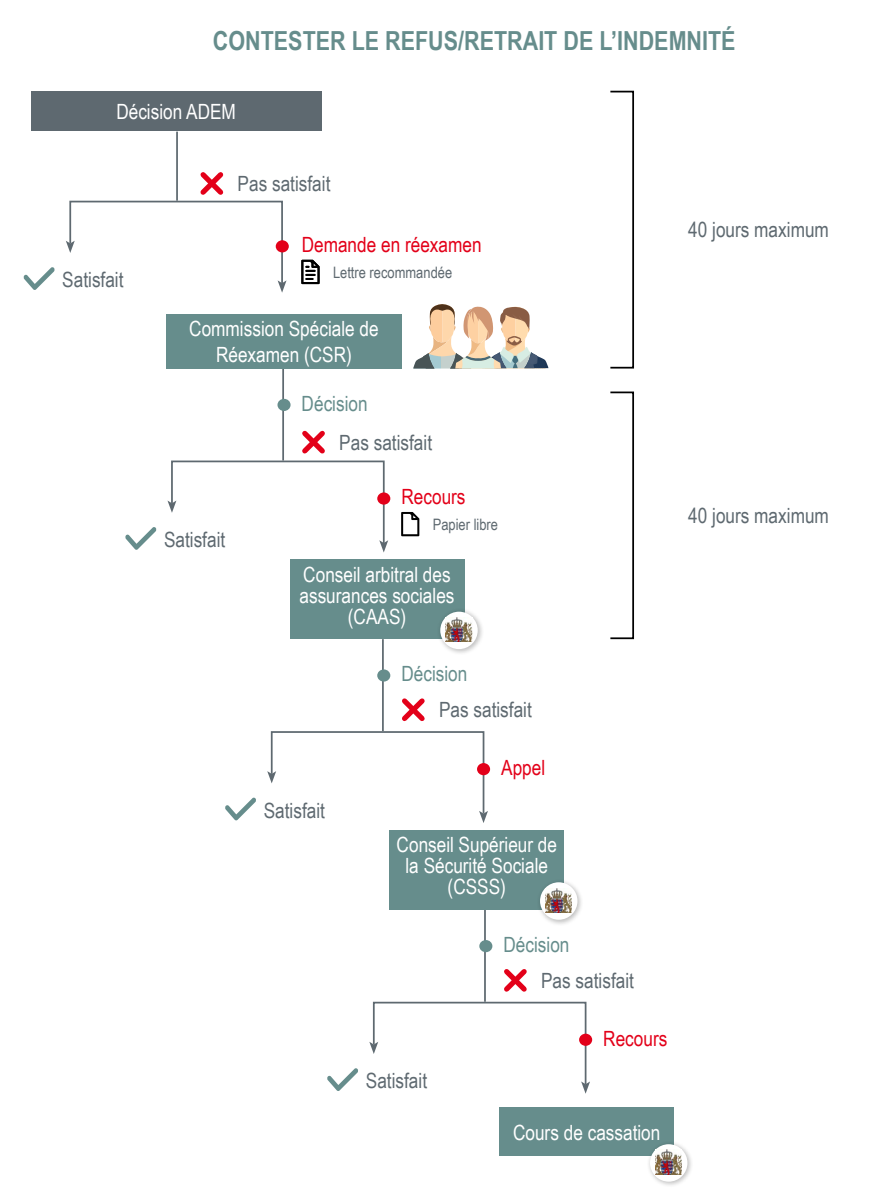
<style>
.page{position:relative;width:873px;height:1196px;background:#fff}
.page>*{position:absolute;margin:0;border:0;box-sizing:border-box;transform-origin:0 0}
.t1{font:700 26.25px "Arial Narrow";color:#668d8c}
.t2{font:21px/21px "Arial Narrow";color:#fff;text-align:center}
.t3{font:21px "Arial Narrow";color:#5e6970}
.t4{font:21px "Arial Narrow";color:#e30019}
.t5{font:21px "Arial Narrow";color:#668d8c}
.t6{font:15.75px "Arial Narrow";color:#5e6970}
</style>
<div class="page">
<hr style="left:176px;top:132px;width:2px;height:69px;background:#5e6970">
<hr style="left:282px;top:368px;width:2px;height:92px;background:#5e6970">
<hr style="left:382px;top:639px;width:2px;height:92px;background:#5e6970">
<hr style="left:484px;top:909px;width:2px;height:92px;background:#5e6970">
<div style="left:609px;top:91px;width:25px;height:277px;border:2px solid #000"></div>
<div style="left:609px;top:391px;width:25px;height:248px;border:2px solid #000"></div>
<svg style="left:23px;top:267px;width:32px;height:23px"></svg>
<svg style="left:125px;top:527px;width:31px;height:23px"></svg>
<svg style="left:225px;top:797px;width:31px;height:23px"></svg>
<svg style="left:327px;top:1068px;width:31px;height:23px"></svg>
<svg style="left:66px;top:167px;width:220px;height:126px"></svg>
<svg style="left:167px;top:426px;width:221px;height:126px"></svg>
<svg style="left:267px;top:693px;width:221px;height:130px"></svg>
<svg style="left:369px;top:964px;width:221px;height:129px"></svg>
<div style="left:166px;top:314px;width:235px;height:54px;background:#668d8c"></div>
<div style="left:31px;top:92px;width:290px;height:39px;background:#5e6970"></div>
<div style="left:276px;top:240px;width:13px;height:12px;background:#e30019;border-radius:50%"></div>
<div style="left:377px;top:492px;width:13px;height:12px;background:#e30019;border-radius:50%"></div>
<div style="left:477px;top:763px;width:13px;height:12px;background:#e30019;border-radius:50%"></div>
<div style="left:579px;top:1033px;width:13px;height:12px;background:#e30019;border-radius:50%"></div>
<div style="left:277px;top:399px;width:13px;height:12px;background:#668d8c;border-radius:50%"></div>
<div style="left:377px;top:669px;width:13px;height:12px;background:#668d8c;border-radius:50%"></div>
<div style="left:479px;top:940px;width:13px;height:12px;background:#668d8c;border-radius:50%"></div>
<svg style="left:301px;top:260px;width:19px;height:24px"></svg>
<svg style="left:401px;top:512px;width:18px;height:24px"></svg>
<div style="left:290px;top:559px;width:174px;height:80px;background:#668d8c"></div>
<div style="left:390px;top:830px;width:174px;height:79px;background:#668d8c"></div>
<div style="left:499px;top:1107px;width:175px;height:49px;background:#668d8c"></div>
<div style="left:436px;top:608px;width:48px;height:47px;background:#000;opacity:.25"></div>
<svg style="left:440px;top:611px;width:38px;height:38px"></svg>
<img style="left:446px;top:617px;width:26px;height:24px">
<div style="left:536px;top:878px;width:48px;height:48px;background:#000;opacity:.25"></div>
<div style="left:540px;top:882px;width:37px;height:37px;background:#fff;border-radius:50%"></div>
<img style="left:545px;top:888px;width:27px;height:24px">
<div style="left:646px;top:1140px;width:48px;height:48px;background:#000;opacity:.25"></div>
<div style="left:650px;top:1144px;width:37px;height:37px;background:#fff;border-radius:50%"></div>
<img style="left:655px;top:1149px;width:27px;height:25px">
<svg style="left:413px;top:304px;width:135px;height:64px"></svg>
<p class="t1" style="left:213px;top:21px;width:524px">CONTESTER LE REFUS/RETRAIT DE L’INDEMNITÉ</p>
<p class="t2" style="left:116px;top:100px;width:121px">Décision ADEM</p>
<p class="t3" style="left:62px;top:264px;width:63px">Satisfait</p>
<p class="t3" style="left:238px;top:168px;width:94px">Pas satisfait</p>
<p class="t4" style="left:302px;top:229px;width:181px">Demande en réexamen</p>
<p class="t6" style="left:333px;top:260px;width:121px">Lettre recommandée</p>
<p class="t2" style="left:189px;top:315px;width:191px;line-height:25.2px">Commission Spéciale de<br>Réexamen (CSR)</p>
<p class="t5" style="left:302px;top:388px;width:68px">Décision</p>
<p class="t3" style="left:339px;top:427px;width:94px">Pas satisfait</p>
<p class="t3" style="left:164px;top:524px;width:63px">Satisfait</p>
<p class="t4" style="left:401px;top:481px;width:66px">Recours</p>
<p class="t6" style="left:433px;top:513px;width:67px">Papier libre</p>
<p class="t2" style="left:299px;top:563px;width:157px">Conseil arbitral des assurances sociales (CAAS)</p>
<p class="t5" style="left:401px;top:658px;width:68px">Décision</p>
<p class="t3" style="left:439px;top:694px;width:94px">Pas satisfait</p>
<p class="t3" style="left:264px;top:794px;width:63px">Satisfait</p>
<p class="t4" style="left:501px;top:752px;width:46px">Appel</p>
<p class="t2" style="left:397px;top:833px;width:162px">Conseil Supérieur de la Sécurité Sociale (CSSS)</p>
<p class="t5" style="left:503px;top:929px;width:68px">Décision</p>
<p class="t3" style="left:541px;top:965px;width:94px">Pas satisfait</p>
<p class="t3" style="left:366px;top:1065px;width:63px">Satisfait</p>
<p class="t4" style="left:603px;top:1022px;width:66px">Recours</p>
<p class="t2" style="left:513px;top:1120px;width:149px">Cours de cassation</p>
<p class="t3" style="left:688px;top:214px;width:142px">40 jours maximum</p>
<p class="t3" style="left:688px;top:500px;width:142px">40 jours maximum</p>
</div>
